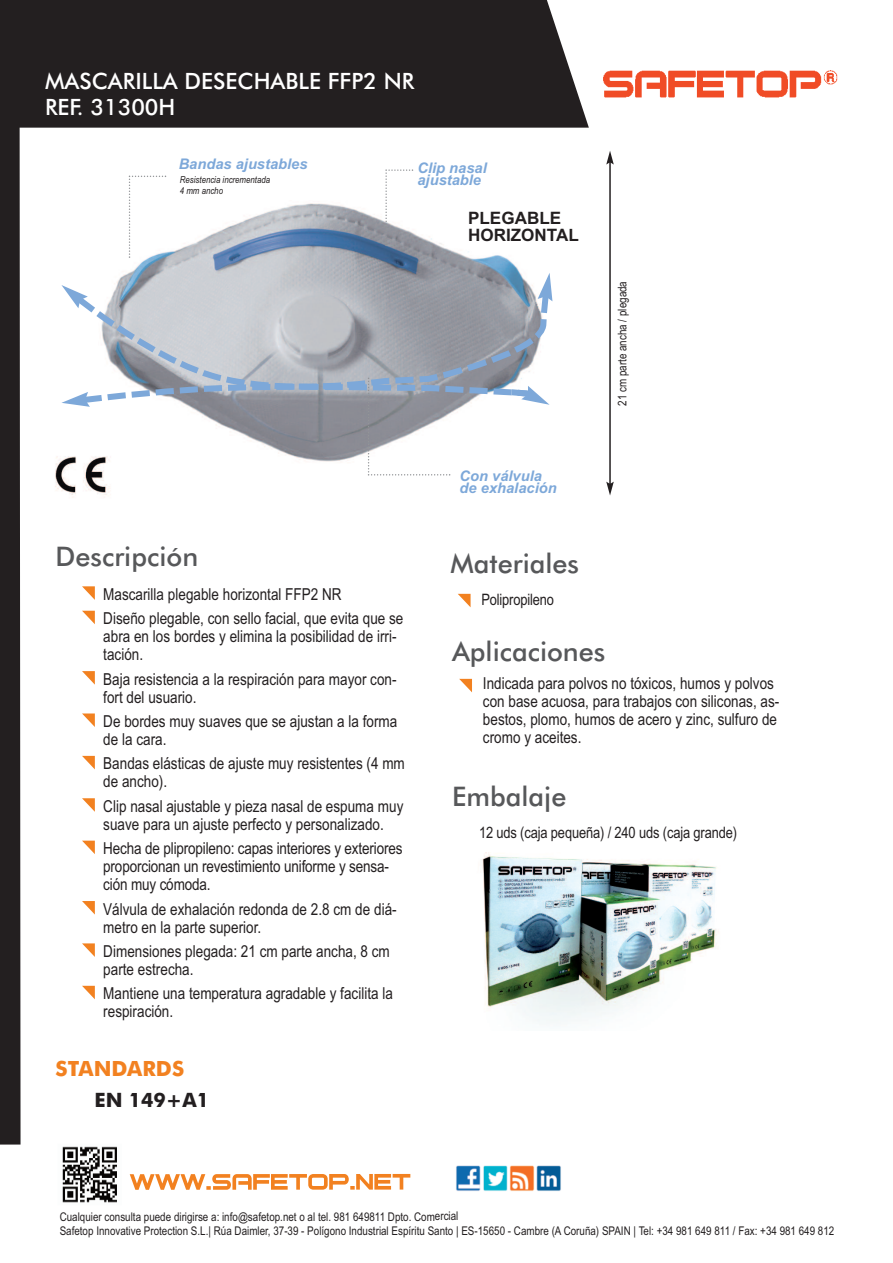
<style>
.page{position:relative;width:893px;height:1263px;background:#fff}
.page>*{position:absolute;margin:0;border:0;box-sizing:border-box;transform-origin:0 0}
.t1{font:500 27px "Futura BT";color:#57585a}
.t2{font:500 22.5px/25.5px "Futura BT";color:#fff}
.t3{font:700 21px "Futura BT";color:#f28120}
.t4{font:700 19.8px "Futura BT";color:#231f20}
.t5{font:700 17.1px/17.1px "Arial";color:#231f20}
.t6{font:16.5px/18px "Arial Narrow";color:#231f20}
.t7{font:15.75px "Arial Narrow";letter-spacing:-.01em;color:#231f20}
.t8{font:italic 700 14.7px/12.1px "Arial";color:#7da8d9}
.t9{font:12px/14.2px "Arial Narrow";color:#231f20}
.t10{font:italic 9.6px "Arial Narrow";color:#231f20}
</style>
<div class="page">
<img style="left:128px;top:203px;width:392px;height:70px">
<svg style="left:129px;top:176px;width:37px;height:82px"></svg>
<svg style="left:385px;top:169px;width:28px;height:77px"></svg>
<svg style="left:61px;top:273px;width:492px;height:202px"></svg>
<hr style="left:609px;top:162px;width:2px;height:322px;background:#231f20">
<svg style="left:606px;top:151px;width:8px;height:14px"></svg>
<svg style="left:606px;top:482px;width:8px;height:13px"></svg>
<div style="left:40px;top:448px;width:85px;height:55px;background:#fff"></div>
<img style="left:55px;top:456px;width:55px;height:42px">
<div style="left:21px;top:0;width:568px;height:128px;background:#231f20"></div>
<svg style="left:130px;top:1174px;width:280px;height:16px"></svg>
<img style="left:62px;top:1146px;width:55px;height:57px">
<img style="left:603px;top:70px;width:235px;height:28px">
<img style="left:456px;top:1165px;width:105px;height:26px">
<div style="left:0;top:0;width:21px;height:1144px;background:#231f20"></div>
<svg style="left:82px;top:586px;width:13px;height:14px"></svg>
<svg style="left:82px;top:611px;width:13px;height:13px"></svg>
<svg style="left:82px;top:671px;width:13px;height:14px"></svg>
<svg style="left:82px;top:713px;width:13px;height:14px"></svg>
<svg style="left:82px;top:756px;width:13px;height:13px"></svg>
<svg style="left:82px;top:798px;width:13px;height:14px"></svg>
<svg style="left:82px;top:841px;width:13px;height:13px"></svg>
<svg style="left:82px;top:901px;width:13px;height:13px"></svg>
<svg style="left:82px;top:943px;width:13px;height:14px"></svg>
<svg style="left:82px;top:986px;width:13px;height:13px"></svg>
<svg style="left:458px;top:594px;width:13px;height:13px"></svg>
<svg style="left:459px;top:679px;width:13px;height:13px"></svg>
<img style="left:482px;top:854px;width:235px;height:168px">
<h2 class="t2" style="left:45px;top:69px;width:371px">MASCARILLA DESECHABLE FFP2 NR<br>REF. 31300H</h2>
<p class="t8" style="left:179px;top:158px;width:130px">Bandas ajustables</p>
<p class="t8" style="left:417px;top:162px;width:71px">Clip nasal</p>
<p class="t10" style="left:180px;top:174px;width:92px">Resistencia incrementada</p>
<p class="t8" style="left:417px;top:174px;width:65px">ajustable</p>
<p class="t10" style="left:180px;top:185px;width:45px">4 mm ancho</p>
<p class="t5" style="left:468px;top:210px;width:112px">PLEGABLE<br>HORIZONTAL</p>
<p class="t8" style="left:460px;top:470px;width:99px">Con válvula de exhalación</p>
<h1 class="t1" style="left:56px;top:541px;width:144px">Descripción</h1>
<h1 class="t1" style="left:451px;top:548px;width:130px">Materiales</h1>
<p class="t9" style="left:615px;top:406px;width:126px;rotate:-90deg">21 cm parte ancha / plegada</p>
<p class="t6" style="left:103px;top:582px;width:302px;line-height:24.5px">Mascarilla plegable horizontal FFP2 NR<br>Diseño plegable, con sello facial, que evita que se</p>
<p class="t6" style="left:103px;top:627px;width:295px">abra en los bordes y elimina la posibilidad de irri&shy;tación.</p>
<p class="t6" style="left:103px;top:670px;width:295px">Baja resistencia a la respiración para mayor con&shy;fort del usuario.</p>
<p class="t6" style="left:103px;top:712px;width:296px">De bordes muy suaves que se ajustan a la forma de la cara.</p>
<p class="t6" style="left:103px;top:755px;width:303px">Bandas elásticas de ajuste muy resistentes (4 mm de ancho).</p>
<p class="t6" style="left:103px;top:797px;width:302px">Clip nasal ajustable y pieza nasal de espuma muy suave para un ajuste perfecto y personalizado.</p>
<p class="t6" style="left:103px;top:839px;width:301px">Hecha de plipropileno: capas interiores y exteriores proporcionan un revestimiento uniforme y sensa&shy;ción muy cómoda.</p>
<p class="t6" style="left:103px;top:900px;width:295px">Válvula de exhalación redonda de 2.8 cm de diá&shy;metro en la parte superior.</p>
<p class="t6" style="left:103px;top:942px;width:288px">Dimensiones plegada: 21 cm parte ancha, 8 cm parte estrecha.</p>
<p class="t6" style="left:103px;top:985px;width:291px">Mantiene una temperatura agradable y facilita la respiración.</p>
<p class="t3" style="left:56px;top:1057px;width:130px">STANDARDS</p>
<p class="t4" style="left:95px;top:1089px;width:116px">EN 149+A1</p>
<p class="t7" style="left:481px;top:590px;width:74px">Polipropileno</p>
<h1 class="t1" style="left:452px;top:636px;width:155px">Aplicaciones</h1>
<p class="t6" style="left:483px;top:674px;width:298px">Indicada para polvos no tóxicos, humos y polvos con base acuosa, para trabajos con siliconas, as&shy;bestos, plomo, humos de acero y zinc, sulfuro de cromo y aceites.</p>
<h1 class="t1" style="left:452px;top:781px;width:116px">Embalaje</h1>
<p class="t7" style="left:479px;top:823px;width:260px">12 uds (caja pequeña) / 240 uds (caja grande)</p>
<p class="t9" style="left:60px;top:1209px;width:776px">Cualquier consulta puede dirigirse a: info@safetop.net o al tel. 981 649811 Dpto. Comercial<br>Safetop Innovative Protection S.L.| Rúa Daimler, 37-39 - Polígono Industrial Espíritu Santo | ES-15650 - Cambre (A Coruña) SPAIN | Tel: +34 981 649 811 / Fax: +34 981 649 812</p>
</div>
